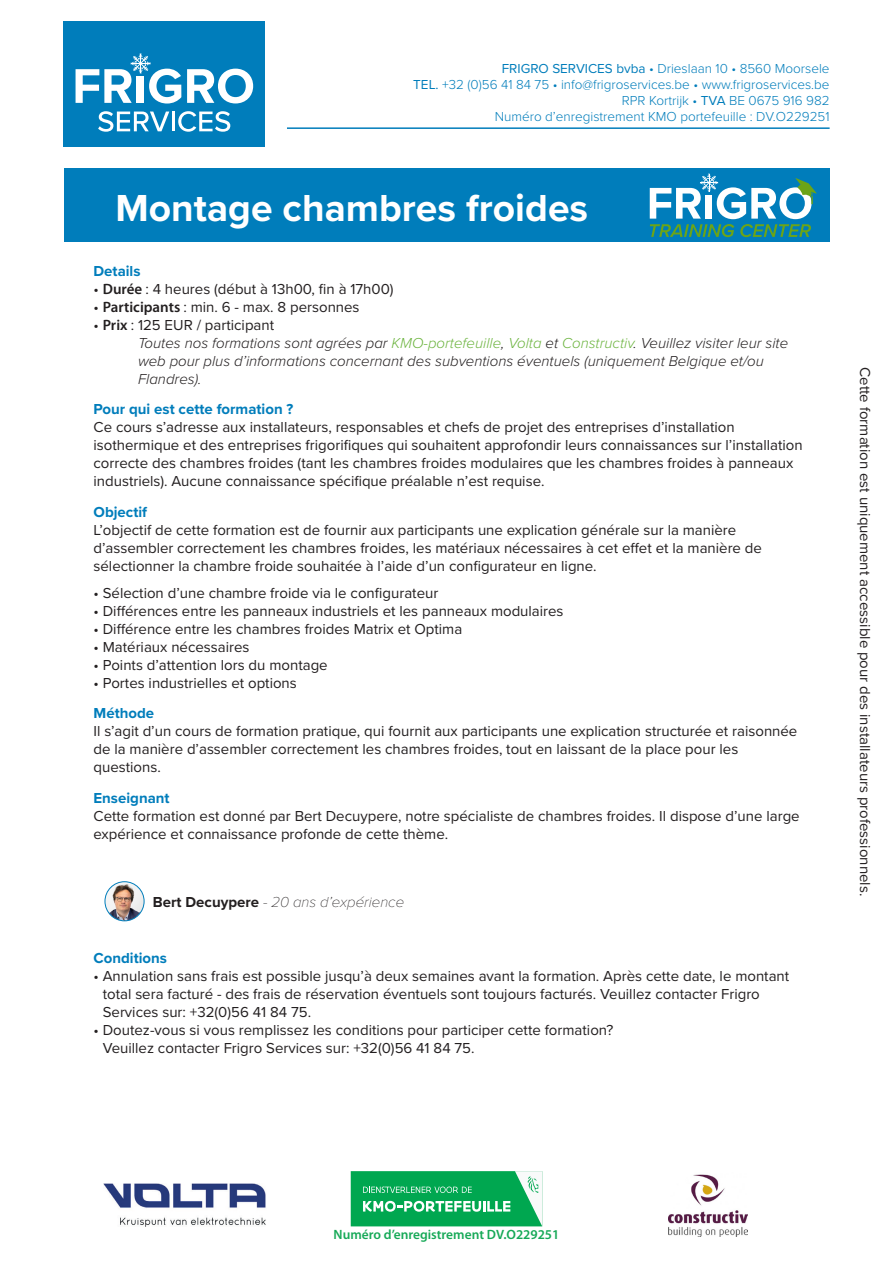
<style>
.page{position:relative;width:893px;height:1263px;background:#fff}
.page>*{position:absolute;margin:0;border:0;box-sizing:border-box;transform-origin:0 0}
.t1{font:700 39px "Proxima Nova";color:#fff}
.t2{font:15px/18px "Proxima Nova";color:#231f20}
.t3{font:italic 300 15px/18px "Proxima Nova";color:#231f20}
.t4{font:700 15px "Proxima Nova";color:#007dbb}
.t5{font:italic 100 15px "Proxima Nova";color:#231f20}
.t6{font:300 13.5px/16.2px "Proxima Nova";color:#007dbb;text-align:right}
.t7{font:600 13.5px "Myriad Pro";color:#16a957}
.s1{font-weight:400}
.s2{font-family:"Myriad Pro";font-weight:600}
.s3{font-weight:400;font-style:normal}
.s4{font-family:"Myriad Pro";font-weight:600;font-style:normal}
.s5{color:#6cb43f}
.s6{font-weight:700;font-style:normal}
</style>
<div class="page">
<div style="left:64px;top:169px;width:766px;height:73px;background:#007dbb"></div>
<div style="left:64px;top:21px;width:201px;height:126px;background:#007dbb"></div>
<svg style="left:187px;top:69px;width:66px;height:34px"></svg>
<svg style="left:76px;top:53px;width:105px;height:51px"></svg>
<svg style="left:98px;top:111px;width:71px;height:21px"></svg>
<hr style="left:172px;top:112px;width:3px;height:19px;background:#fff">
<svg style="left:178px;top:111px;width:52px;height:21px"></svg>
<div style="left:351px;top:1171px;width:191px;height:55px;background:#00a750"></div>
<svg style="left:363px;top:1171px;width:179px;height:55px"></svg>
<img style="left:104px;top:1183px;width:162px;height:43px">
<hr style="left:287px;top:127px;width:543px;height:2px;background:#007dbb">
<img style="left:668px;top:1174px;width:80px;height:62px">
<svg style="left:650px;top:174px;width:167px;height:63px"></svg>
<img style="left:105px;top:882px;width:39px;height:39px;border-radius:20px">
<div style="left:105px;top:881px;width:39px;height:40px;border:1px solid #007dbb;border-radius:50%"></div>
<p class="t6" style="left:413px;top:59px;width:418px"><span class="s1">FRIGRO SERVICES bvba</span> • Drieslaan 10 • 8560 Moorsele<br><span class="s1">TEL.</span> +32 (0)56 41 84 75 • info@frigroservices.be • www.frigroservices.be RPR Kortrijk • <span class="s1">TVA</span> BE 0675 916 982<br>Numéro d’enregistrement KMO portefeuille : DV.O229251</p>
<p class="t1" style="left:116px;top:179px;width:474px">Montage chambres froides</p>
<p class="t4" style="left:94px;top:259px;width:49px">Details</p>
<p class="t2" style="left:94px;top:279px;width:302px">• <span class="s2">Durée</span> : 4 heures (début à 13h00, fin à 17h00)</p>
<p class="t2" style="left:94px;top:297px;width:268px">• <span class="s2">Participants</span> : min. 6 - max. 8 personnes</p>
<p class="t3" style="left:138px;top:315px;width:652px;text-indent:-44px"><span class="s3">•</span> <span class="s4">Prix</span> <span class="s3">: 125 EUR / participant<br></span>Toutes nos formations sont agrées par <span class="s5">KMO-portefeuille</span>, <span class="s5">Volta</span> et <span class="s5">Constructiv</span>. Veuillez visiter leur site web pour plus d’informations concernant des subventions éventuels (uniquement Belgique et/ou Flandres).</p>
<p class="t4" style="left:94px;top:398px;width:201px">Pour qui est cette formation ?</p>
<p class="t2" style="left:94px;top:418px;width:711px">Ce cours s’adresse aux installateurs, responsables et chefs de projet des entreprises d’installation isothermique et des entreprises frigorifiques qui souhaitent approfondir leurs connaissances sur l’installation correcte des chambres froides (tant les chambres froides modulaires que les chambres froides à panneaux industriels). Aucune connaissance spécifique préalable n’est requise.</p>
<p class="t4" style="left:94px;top:501px;width:55px">Objectif</p>
<p class="t2" style="left:94px;top:520px;width:670px">L’objectif de cette formation est de fournir aux participants une explication générale sur la manière d’assembler correctement les chambres froides, les matériaux nécessaires à cet effet et la manière de sélectionner la chambre froide souhaitée à l’aide d’un configurateur en ligne.</p>
<p class="t2" style="left:94px;top:583px;width:346px">• Sélection d’une chambre froide via le configurateur</p>
<p class="t2" style="left:94px;top:601px;width:472px">• Différences entre les panneaux industriels et les panneaux modulaires</p>
<p class="t2" style="left:94px;top:619px;width:370px">• Différence entre les chambres froides Matrix et Optima</p>
<p class="t2" style="left:94px;top:637px;width:157px">• Matériaux nécessaires</p>
<p class="t2" style="left:94px;top:655px;width:236px">• Points d’attention lors du montage</p>
<p class="t2" style="left:94px;top:673px;width:205px">• Portes industrielles et options</p>
<p class="t4" style="left:94px;top:702px;width:62px">Méthode</p>
<p class="t2" style="left:94px;top:722px;width:705px">Il s’agit d’un cours de formation pratique, qui fournit aux participants une explication structurée et raisonnée de la manière d’assembler correctement les chambres froides, tout en laissant de la place pour les questions.</p>
<p class="t4" style="left:94px;top:787px;width:78px">Enseignant</p>
<p class="t2" style="left:94px;top:806px;width:708px">Cette formation est donné par Bert Decuypere, notre spécialiste de chambres froides. Il dispose d’une large expérience et connaissance profonde de cette thème.</p>
<p class="t5" style="left:153px;top:891px;width:253px"><span class="s6">Bert Decuypere</span> - 20 ans d’expérience</p>
<p class="t4" style="left:94px;top:947px;width:75px">Conditions</p>
<p class="t2" style="left:103px;top:966px;width:688px;text-indent:-9px">• Annulation sans frais est possible jusqu’à deux semaines avant la formation. Après cette date, le montant total sera facturé - des frais de réservation éventuels sont toujours facturés. Veuillez contacter Frigro<br>Services sur: +32(0)56 41 84 75.</p>
<p class="t2" style="left:103px;top:1020px;width:512px;text-indent:-9px">• Doutez-vous si vous remplissez les conditions pour participer cette formation?<br>Veuillez contacter Frigro Services sur: +32(0)56 41 84 75.</p>
<p class="t2" style="left:875px;top:367px;width:531px;rotate:90deg">Cette formation est uniquement accessible pour des installateurs professionnels.</p>
<p class="t7" style="left:334px;top:1226px;width:227px">Numéro d’enregistrement DV.O229251</p>
</div>
